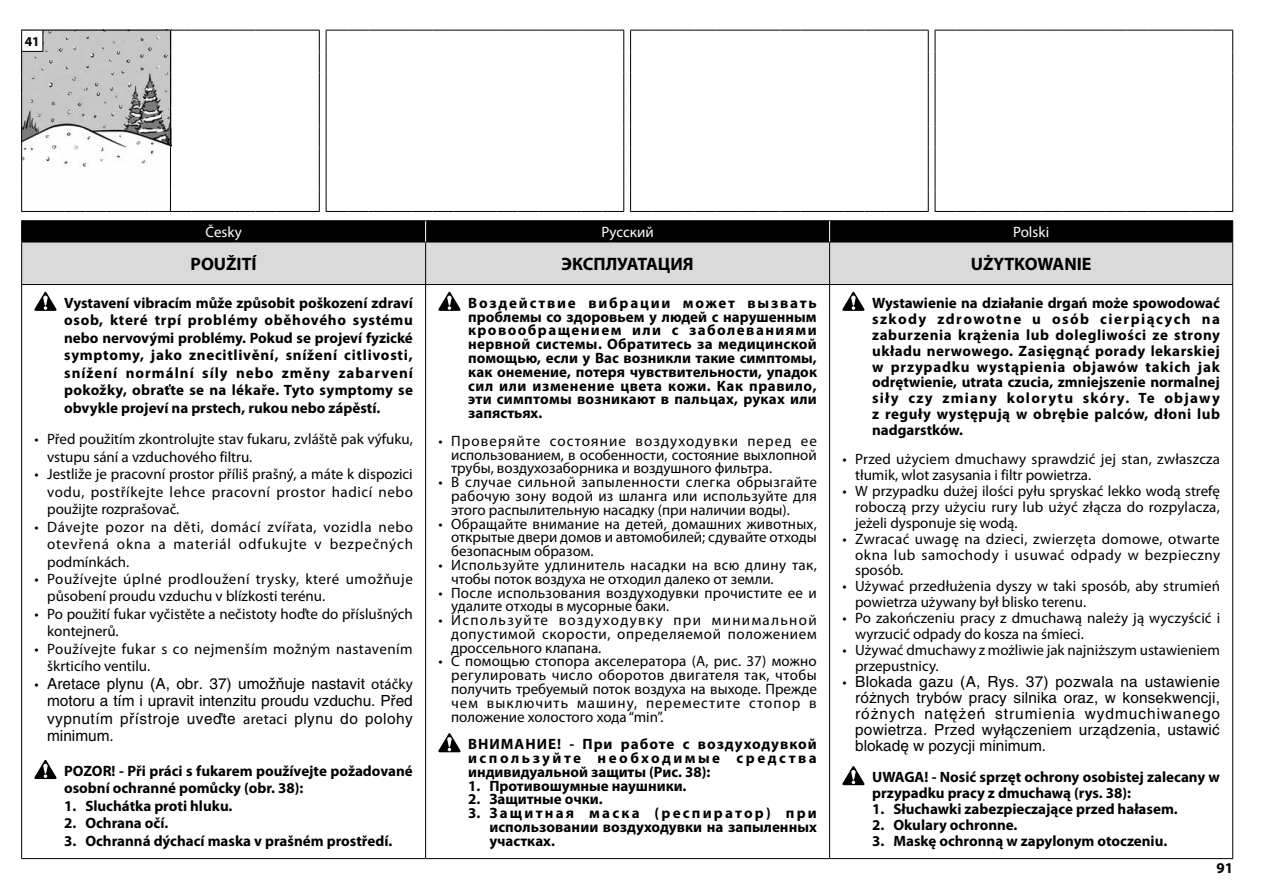
<style>
.page{position:relative;width:1263px;height:893px;background:#fff}
.page>*{position:absolute;margin:0;border:0;box-sizing:border-box;transform-origin:0 0}
.t1{font:700 18px "Myriad Pro";color:#000}
.t2{font:15px/13.8px "Myriad Pro";color:#000;text-align:justify}
.t3{font:700 15px/13.8px "Myriad Pro";color:#000;text-align:justify}
.t4{font:15px/15.9px "H Central";letter-spacing:.015em;color:#000;text-align:justify}
.t5{font:15px/17.4px "Myriad Pro";letter-spacing:.03em;color:#000}
.t6{font:15px/13.8px "Myriad Pro";letter-spacing:.02em;color:#000}
.t7{font:15px "Myriad Pro";color:#fff}
.t8{font:700 13.5px "Myriad Pro";color:#000}
.s1{font-family:"Myriad Pro"}
</style>
<div class="page">
<svg style="left:21px;top:30px;width:1212px;height:182px"></svg>
<div style="left:22px;top:243px;width:1210px;height:41px;background:#dadada"></div>
<hr style="left:21px;top:220px;width:405px;height:1px;background:#000">
<hr style="left:426px;top:220px;width:404px;height:1px;background:#000">
<hr style="left:830px;top:220px;width:403px;height:1px;background:#000">
<hr style="left:21px;top:242px;width:405px;height:1px;background:#000">
<hr style="left:21px;top:242px;width:1px;height:42px;background:#000">
<hr style="left:426px;top:242px;width:404px;height:1px;background:#000">
<hr style="left:425px;top:242px;width:1px;height:42px;background:#000">
<hr style="left:830px;top:242px;width:403px;height:1px;background:#000">
<hr style="left:829px;top:242px;width:1px;height:42px;background:#000">
<hr style="left:1232px;top:242px;width:1px;height:42px;background:#000">
<hr style="left:21px;top:284px;width:405px;height:1px;background:#000">
<hr style="left:21px;top:285px;width:1px;height:573px;background:#000">
<hr style="left:426px;top:284px;width:404px;height:1px;background:#000">
<hr style="left:425px;top:285px;width:1px;height:573px;background:#000">
<hr style="left:830px;top:284px;width:403px;height:1px;background:#000">
<hr style="left:829px;top:285px;width:1px;height:573px;background:#000">
<hr style="left:1232px;top:285px;width:1px;height:573px;background:#000">
<hr style="left:21px;top:858px;width:405px;height:1px;background:#000">
<hr style="left:426px;top:858px;width:404px;height:1px;background:#000">
<hr style="left:830px;top:858px;width:403px;height:1px;background:#000">
<div style="left:21px;top:221px;width:1212px;height:21px;background:#000"></div>
<svg style="left:34px;top:292px;width:23px;height:19px"></svg>
<svg style="left:34px;top:760px;width:23px;height:19px"></svg>
<svg style="left:438px;top:292px;width:22px;height:19px"></svg>
<svg style="left:438px;top:733px;width:22px;height:19px"></svg>
<svg style="left:842px;top:292px;width:22px;height:19px"></svg>
<svg style="left:842px;top:766px;width:22px;height:19px"></svg>
<p class="t8" style="left:25px;top:34px;width:16px">41</p>
<p class="t7" style="left:205px;top:224px;width:38px">Česky</p>
<p class="t7" style="left:601px;top:224px;width:54px">Pуccкий</p>
<p class="t7" style="left:1013px;top:224px;width:38px">Polski</p>
<p class="t1" style="left:191px;top:254px;width:68px">POUŽITÍ</p>
<p class="t1" style="left:562px;top:254px;width:133px">ЭКСПЛУАТАЦИЯ</p>
<p class="t1" style="left:971px;top:254px;width:122px">UŻYTKOWANIE</p>
<p class="t3" style="left:64px;top:294px;width:350px;line-height:17.4px">Vystavení vibracím může způsobit poškození zdraví osob, které trpí problémy oběhového systému nebo nervovými problémy. Pokud se projeví fyzické symptomy, jako znecitlivění, snížení citlivosti, snížení normální síly nebo změny zabarvení pokožky, obraťte se na lékaře. Tyto symptomy se obvykle projeví na prstech, rukou nebo zápěstí.</p>
<p class="t2" style="left:47px;top:431px;width:367px;line-height:17.4px;text-indent:-13px">• Před použitím zkontrolujte stav fukaru, zvláště pak výfuku, vstupu sání a vzduchového filtru.</p>
<p class="t2" style="left:47px;top:466px;width:367px;line-height:17.4px;text-indent:-13px">• Jestliže je pracovní prostor příliš prašný, a máte k dispozici vodu, postříkejte lehce pracovní prostor hadicí nebo použijte rozprašovač.</p>
<p class="t2" style="left:47px;top:518px;width:367px;line-height:17.4px;text-indent:-13px">• Dávejte pozor na děti, domácí zvířata, vozidla nebo otevřená okna a materiál odfukujte v bezpečných podmínkách.</p>
<p class="t5" style="left:47px;top:571px;width:367px;text-indent:-13px">• Používejte úplné prodloužení trysky, které umožňuje působení proudu vzduchu v blízkosti terénu.</p>
<p class="t2" style="left:47px;top:605px;width:367px;line-height:17.4px;text-indent:-13px">• Po použití fukar vyčistěte a nečistoty hoďte do příslušných kontejnerů.</p>
<p class="t5" style="left:47px;top:640px;width:367px;text-indent:-13px">• Používejte fukar s co nejmenším možným nastavením škrticího ventilu.</p>
<p class="t4" style="left:47px;top:675px;width:367px;line-height:17.4px;text-indent:-13px"><span class="s1">•</span> Aretace plynu (A, obr. 37) umoÏÀuje nastavit <span class="s1">otáčky </span>motoru a tím i upravit intenzitu proudu vzduchu. Pfied vypnutím pfiístroje uveìte <span class="s1">aretaci</span> plynu do polohy minimum.</p>
<p class="t3" style="left:64px;top:762px;width:350px;line-height:17.4px">POZOR! - Při práci s fukarem používejte požadované osobní ochranné pomůcky (obr. 38):</p>
<p class="t3" style="left:64px;top:799px;width:170px">1. Sluchátka proti hluku.</p>
<p class="t3" style="left:64px;top:817px;width:106px">2. Ochrana očí.</p>
<p class="t3" style="left:64px;top:834px;width:330px">3. Ochranná dýchací maska v prašném prostředí.</p>
<p class="t3" style="left:468px;top:296px;width:350px">Воздействие вибрации может вызвать проблемы со здоровьем у людей с нарушенным кровообращением или с заболеваниями нервной системы. Обратитесь за медицинской помощью, если у Вас возникли такие симптомы, как онемение, потеря чувствительности, упадок сил или изменение цвета кожи. Как правило, эти симптомы возникают в пальцах, руках или запястьях.</p>
<p class="t2" style="left:451px;top:434px;width:367px;text-indent:-13px">• Проверяйте состояние воздуходувки перед ее использованием, в особенности, состояние выхлопной трубы, воздухозаборника и воздушного фильтра.</p>
<p class="t2" style="left:451px;top:476px;width:367px;text-indent:-13px">• В случае сильной запыленности слегка обрызгайте рабочую зону водой из шланга или используйте для этого распылительную насадку (при наличии воды).</p>
<p class="t2" style="left:451px;top:517px;width:367px;text-indent:-13px">• Обращайте внимание на детей, домашних животных, открытые двери домов и автомобилей; сдувайте отходы безопасным образом.</p>
<p class="t2" style="left:451px;top:558px;width:367px;text-indent:-13px">• Используйте удлинитель насадки на всю длину так, чтобы поток воздуха не отходил далеко от земли.</p>
<p class="t6" style="left:451px;top:586px;width:367px;text-indent:-13px">• После использования воздуходувки прочистите ее и удалите отходы в мусорные баки.</p>
<p class="t2" style="left:451px;top:613px;width:367px;text-indent:-13px">• Используйте воздуходувку при минимальной допустимой скорости, определяемой положением дроссельного клапана.</p>
<p class="t2" style="left:451px;top:655px;width:367px;text-indent:-13px">• С помощью стопора акселератора (A, рис. 37) можно регулировать число оборотов двигателя так, чтобы получить требуемый поток воздуха на выходе. Прежде чем выключить машину, переместите стопор в положение холостого хода “min”.</p>
<p class="t3" style="left:468px;top:737px;width:350px">ВНИМАНИЕ! - При работе с воздуходувкой используйте необходимые средства индивидуальной защиты (Рис. 38):</p>
<p class="t3" style="left:468px;top:779px;width:220px">1. Противошумные наушники.</p>
<p class="t3" style="left:468px;top:793px;width:136px">2. Защитные очки.</p>
<p class="t3" style="left:489px;top:806px;width:329px;text-indent:-21px">3. Защитная маска (респиратор) при использовании воздуходувки на запыленных участках.</p>
<p class="t3" style="left:872px;top:295px;width:349px;line-height:15.9px">Wystawienie na działanie drgań może spowodować szkody zdrowotne u osób cierpiących na zaburzenia krążenia lub dolegliwości ze strony układu nerwowego. Zasięgnąć porady lekarskiej w przypadku wystąpienia objawów takich jak odrętwienie, utrata czucia, zmniejszenie normalnej siły czy zmiany kolorytu skóry. Te objawy z reguły występują w obrębie palców, dłoni lub nadgarstków.</p>
<p class="t2" style="left:855px;top:451px;width:366px;line-height:15.9px;text-indent:-13px">• Przed użyciem dmuchawy sprawdzić jej stan, zwłaszcza tłumik, wlot zasysania i filtr powietrza.</p>
<p class="t2" style="left:855px;top:483px;width:366px;line-height:15.9px;text-indent:-13px">• W przypadku dużej ilości pyłu spryskać lekko wodą strefę roboczą przy użyciu rury lub użyć złącza do rozpylacza, jeżeli dysponuje się wodą.</p>
<p class="t2" style="left:855px;top:531px;width:367px;line-height:15.9px;text-indent:-13px">• Zwracać uwagę na dzieci, zwierzęta domowe, otwarte okna lub samochody i usuwać odpady w bezpieczny sposób.</p>
<p class="t2" style="left:855px;top:579px;width:366px;line-height:15.9px;text-indent:-13px">• Używać przedłużenia dyszy w taki sposób, aby strumień powietrza używany był blisko terenu.</p>
<p class="t2" style="left:855px;top:610px;width:367px;line-height:15.9px;text-indent:-13px">• Po zakończeniu pracy z dmuchawą należy ją wyczyścić i wyrzucić odpady do kosza na śmieci.</p>
<p class="t2" style="left:855px;top:642px;width:366px;line-height:15.9px;text-indent:-13px">• Używać dmuchawy z możliwie jak najniższym ustawieniem przepustnicy.</p>
<p class="t4" style="left:855px;top:674px;width:367px;text-indent:-13px"><span class="s1">•</span> Blokada gazu (A, Rys. 37) pozwala na ustawienie ró˝nych trybów pracy silnika oraz, w konsekwencji, ró˝nych nat´˝eƒ strumienia wydmuchiwanego powietrza. Przed wy∏àczeniem urzàdzenia, ustawiç blokad´ w pozycji minimum.</p>
<p class="t3" style="left:872px;top:769px;width:349px;line-height:15.9px">UWAGA! - Nosić sprzęt ochrony osobistej zalecany w przypadku pracy z dmuchawą (rys. 38):</p>
<p class="t3" style="left:872px;top:802px;width:307px">1. Słuchawki zabezpieczające przed hałasem.</p>
<p class="t3" style="left:872px;top:818px;width:147px">2. Okulary ochronne.</p>
<p class="t3" style="left:872px;top:834px;width:297px">3. Maskę ochronną w zapylonym otoczeniu.</p>
<p class="t3" style="left:1216px;top:862px;width:18px">91</p>
</div>
